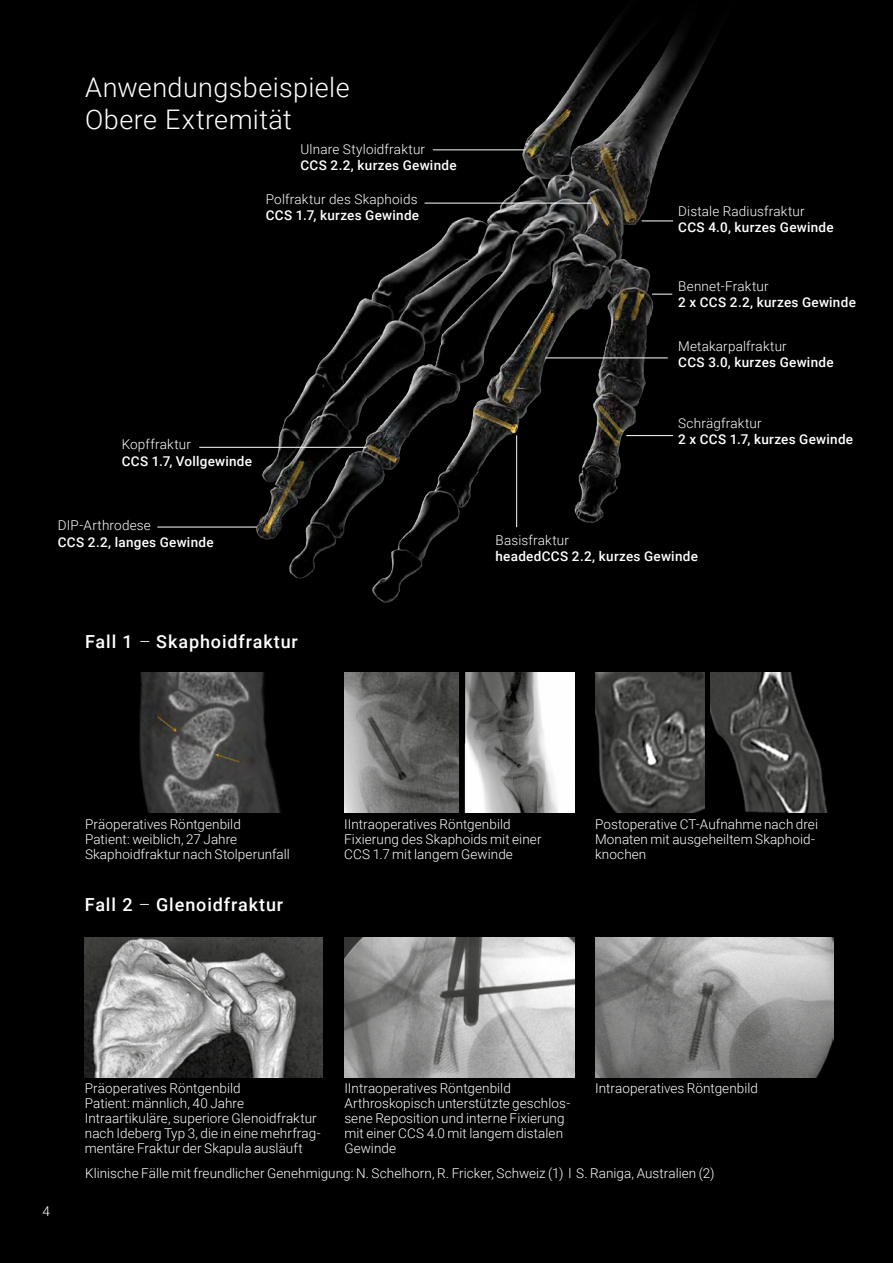
<style>
.page{position:relative;width:893px;height:1263px;background:#000}
.page>*{position:absolute;margin:0;border:0;box-sizing:border-box;transform-origin:0 0}
.t1{font:300 27px/32.4px "Roboto";letter-spacing:.015em;color:#fff}
.t2{font:500 18px "Roboto";letter-spacing:.05em;color:#fff}
.t3{font:300 13.5px/15px "Roboto";letter-spacing:.005em;color:#fff}
.t4{font:500 13.5px "Roboto";letter-spacing:.02em;color:#fff}
.s1{font-weight:300}
</style>
<div class="page">
<img style="left:85px;top:672px;width:234px;height:140px">
<img style="left:85px;top:937px;width:238px;height:140px">
<img style="left:344px;top:937px;width:231px;height:140px">
<img style="left:595px;top:937px;width:238px;height:140px">
<img style="left:595px;top:673px;width:110px;height:139px">
<img style="left:710px;top:673px;width:123px;height:139px">
<img style="left:344px;top:673px;width:115px;height:139px">
<img style="left:459px;top:673px;width:116px;height:139px">
<img style="left:171px;top:0;width:690px;height:661px">
<hr style="left:516px;top:435px;width:1px;height:92px;background:#fff">
<hr style="left:157px;top:527px;width:100px;height:1px;background:#fff">
<hr style="left:199px;top:447px;width:167px;height:1px;background:#fff">
<hr style="left:433px;top:150px;width:92px;height:1px;background:#fff">
<hr style="left:425px;top:203px;width:166px;height:1px;background:#fff">
<hr style="left:626px;top:435px;width:47px;height:1px;background:#fff">
<svg style="left:652px;top:294px;width:20px;height:1px"></svg>
<hr style="left:642px;top:221px;width:31px;height:1px;background:#fff">
<hr style="left:545px;top:358px;width:123px;height:1px;background:#fff">
<h1 class="t1" style="left:85px;top:70px;width:266px">Anwendungsbeispiele<br>Obere Extremität</h1>
<p class="t3" style="left:300px;top:141px;width:126px">Ulnare Styloidfraktur</p>
<p class="t4" style="left:300px;top:156px;width:158px">CCS 2.2, kurzes Gewinde</p>
<p class="t3" style="left:266px;top:191px;width:153px">Polfraktur des Skaphoids</p>
<p class="t4" style="left:266px;top:206px;width:155px">CCS 1.7, kurzes Gewinde</p>
<p class="t3" style="left:122px;top:437px;width:71px">Kopffraktur</p>
<p class="t4" style="left:122px;top:451px;width:132px">CCS 1.7, Vollgewinde</p>
<p class="t3" style="left:58px;top:518px;width:95px">DIP-Arthrodese</p>
<p class="t4" style="left:58px;top:532px;width:157px">CCS 2.2, langes Gewinde</p>
<h2 class="t2" style="left:85px;top:629px;width:214px">Fall 1 <span class="s1">–</span> Skaphoidfraktur</h2>
<p class="t3" style="left:678px;top:203px;width:128px">Distale Radiusfraktur</p>
<p class="t4" style="left:678px;top:218px;width:157px">CCS 4.0, kurzes Gewinde</p>
<p class="t3" style="left:678px;top:278px;width:92px">Bennet-Fraktur</p>
<p class="t4" style="left:678px;top:293px;width:179px">2 x CCS 2.2, kurzes Gewinde</p>
<p class="t3" style="left:678px;top:338px;width:110px">Metakarpalfraktur</p>
<p class="t4" style="left:678px;top:353px;width:157px">CCS 3.0, kurzes Gewinde</p>
<p class="t3" style="left:678px;top:415px;width:85px">Schrägfraktur</p>
<p class="t4" style="left:678px;top:429px;width:176px">2 x CCS 1.7, kurzes Gewinde</p>
<p class="t3" style="left:495px;top:532px;width:75px">Basisfraktur</p>
<p class="t4" style="left:495px;top:547px;width:204px">headedCCS 2.2, kurzes Gewinde</p>
<p class="t3" style="left:85px;top:816px;width:206px">Präoperatives Röntgenbild<br>Patient: weiblich, 27 Jahre<br>Skaphoidfraktur nach Stolperunfall</p>
<h2 class="t2" style="left:85px;top:892px;width:200px">Fall 2 <span class="s1">–</span> Glenoidfraktur</h2>
<p class="t3" style="left:344px;top:816px;width:199px">IIntraoperatives Röntgenbild<br>Fixierung des Skaphoids mit einer<br>CCS 1.7 mit langem Gewinde</p>
<p class="t3" style="left:595px;top:816px;width:224px">Postoperative CT-Aufnahme nach drei<br>Monaten mit ausgeheiltem Skaphoid&shy;knochen</p>
<p class="t3" style="left:43px;top:1203px;width:9px">4</p>
<p class="t3" style="left:344px;top:1080px;width:227px">IIntraoperatives Röntgenbild<br>Arthroskopisch unterstützte geschlos&shy;sene Reposition und interne Fixierung mit einer CCS 4.0 mit langem distalen<br>Gewinde</p>
<p class="t3" style="left:85px;top:1080px;width:157px">Präoperatives Röntgenbild</p>
<p class="t3" style="left:595px;top:1080px;width:164px">Intraoperatives Röntgenbild</p>
<p class="t3" style="left:85px;top:1095px;width:237px">Patient: männlich, 40 Jahre Intraartikuläre, superiore Glenoidfraktur nach Ideberg Typ 3, die in eine mehrfrag&shy;mentäre Fraktur der Skapula ausläuft</p>
<p class="t3" style="left:85px;top:1165px;width:631px">Klinische Fälle mit freundlicher Genehmigung: N. Schelhorn, R. Fricker, Schweiz (1) l S. Raniga, Australien (2)</p>
</div>
